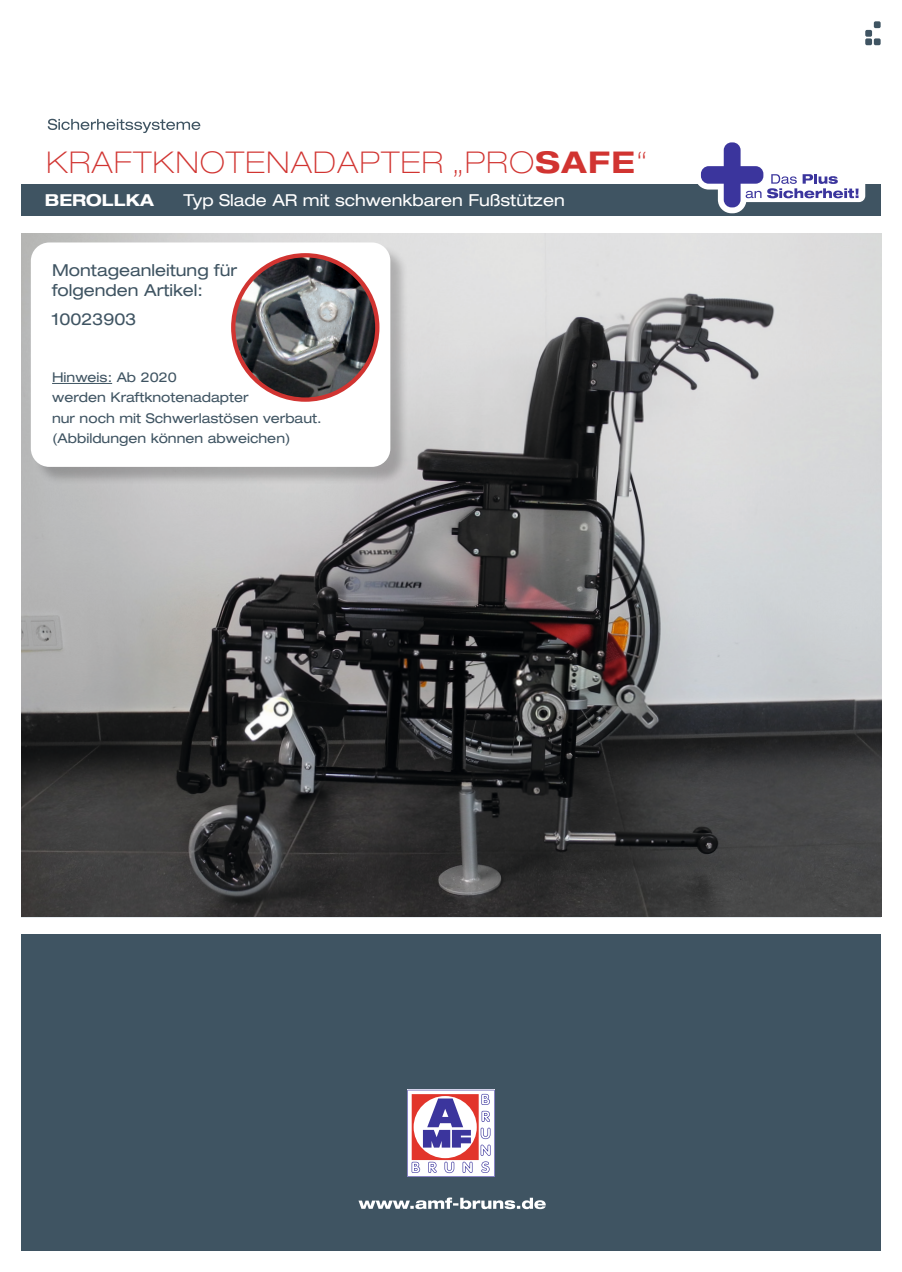
<style>
.page{position:relative;width:902px;height:1272px;background:#fff}
.page>*{position:absolute;margin:0;border:0;box-sizing:border-box;transform-origin:0 0}
.t1{font:100 expanded 30px "Helvetica Neue LT Std";letter-spacing:.05em;color:#d13431}
.t2{font:expanded 16.5px/20.2px "Helvetica Neue LT Std";color:#3f5462}
.t3{font:expanded 16.5px "Helvetica Neue LT Std";color:#fff}
.t4{font:700 expanded 16.5px "Helvetica Neue LT Std";color:#fff}
.t5{font:expanded 13.5px "Helvetica Neue LT Std";color:#3f5462}
.s1{font-weight:700}
</style>
<div class="page">
<div style="left:21px;top:185px;width:859px;height:31px;background:#3f5462"></div>
<div style="left:873px;top:21px;width:7px;height:7px;background:#3f5462;border-radius:2px"></div>
<div style="left:865px;top:30px;width:7px;height:7px;background:#3f5462;border-radius:2px"></div>
<div style="left:865px;top:38px;width:7px;height:7px;background:#3f5462;border-radius:2px"></div>
<div style="left:873px;top:38px;width:7px;height:7px;background:#3f5462;border-radius:2px"></div>
<svg style="left:48px;top:119px;width:152px;height:14px"></svg>
<div style="left:21px;top:934px;width:859px;height:316px;background:#3f5462"></div>
<svg style="left:358px;top:1197px;width:187px;height:12px"></svg>
<svg style="left:407px;top:1089px;width:87px;height:87px"></svg>
<div style="left:738px;top:168px;width:127px;height:34px;background:#fff;border-radius:6px"></div>
<svg style="left:695px;top:142px;width:163px;height:71px"></svg>
<div style="left:723px;top:142px;width:17px;height:65px;background:#3b359d;border-radius:8px"></div>
<div style="left:700px;top:166px;width:63px;height:18px;background:#3b359d;border-radius:8px"></div>
<img style="left:21px;top:234px;width:859px;height:683px">
<div style="left:33px;top:245px;width:376px;height:240px;background:#1c1a1b;opacity:.24"></div>
<div style="left:31px;top:242px;width:359px;height:225px;background:#fff;border-radius:18px"></div>
<hr style="left:52px;top:383px;width:60px;height:1px;background:#3f5462">
<img style="left:233px;top:255px;width:144px;height:144px;border-radius:72px">
<div style="left:231px;top:253px;width:148px;height:149px;border:4px solid #d13431;border-radius:50%"></div>
<h1 class="t1" style="left:46px;top:144px;width:602px">KRAFTKNOTENADAPTER „PRO<span class="s1">SAFE</span>“</h1>
<p class="t4" style="left:45px;top:190px;width:111px">BEROLLKA</p>
<p class="t3" style="left:183px;top:190px;width:383px">Typ Slade AR mit schwenkbaren Fußstützen</p>
<p class="t2" style="left:52px;top:259px;width:186px">Montageanleitung für folgenden Artikel:</p>
<p class="t2" style="left:52px;top:308px;width:86px">10023903</p>
<p class="t5" style="left:52px;top:369px;width:126px">Hinweis: Ab 2020</p>
<p class="t5" style="left:52px;top:389px;width:198px">werden Kraftknotenadapter</p>
<p class="t5" style="left:52px;top:409px;width:271px">nur noch mit Schwerlastösen verbaut.</p>
<p class="t5" style="left:52px;top:430px;width:240px">(Abbildungen können abweichen)</p>
</div>
